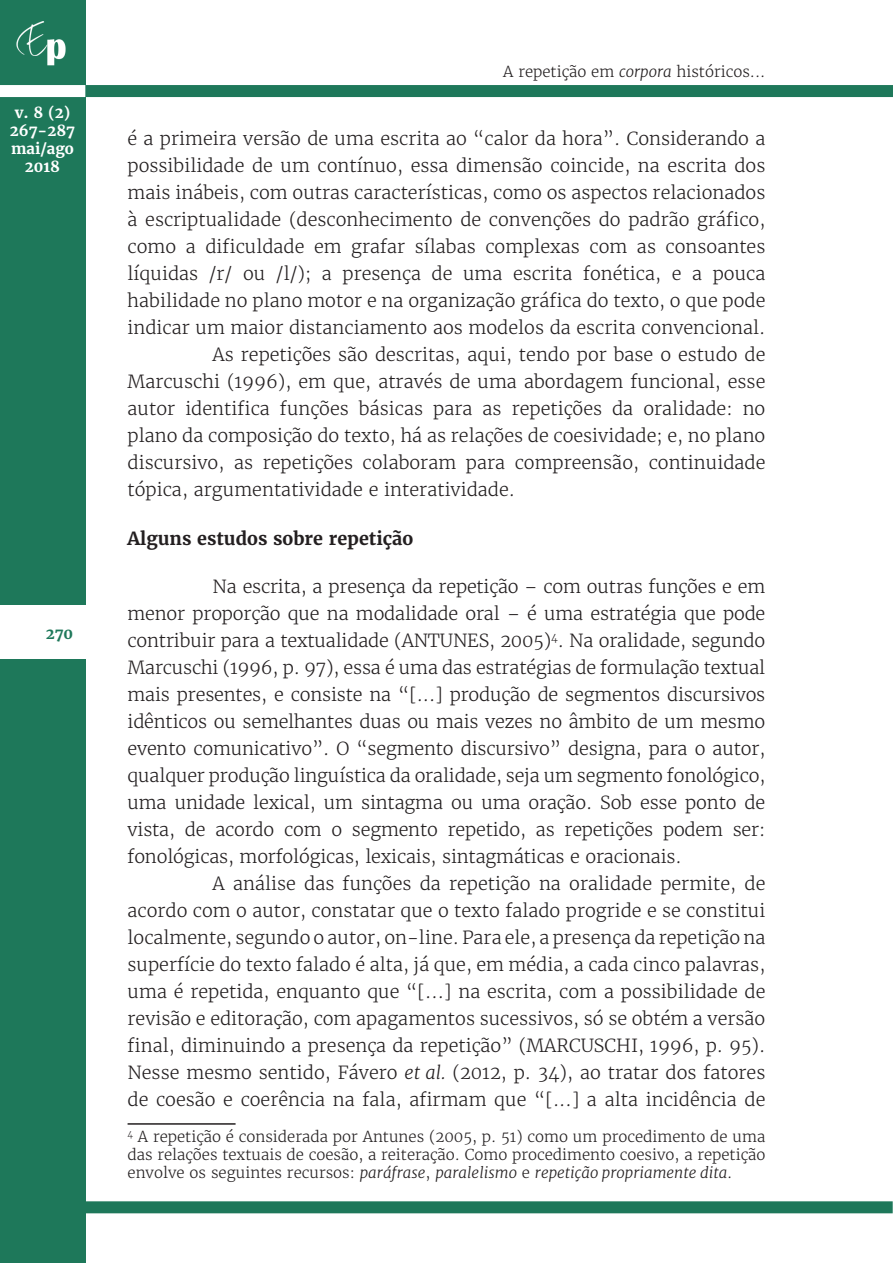
<style>
.page{position:relative;width:893px;height:1263px;background:#fff}
.page>*{position:absolute;margin:0;border:0;box-sizing:border-box;transform-origin:0 0}
.Corpo_do_artigo{font:300 18px/27px "Merriweather";color:#231f20;text-align:justify}
.Título_de_seção_prim{font:700 18px "Merriweather";color:#231f20}
.Rodapé{font:300 15px/18px "Merriweather";color:#231f20;text-align:justify}
.t1{font:700 15px/18px "Merriweather";color:#fff;text-align:center}
.t2{font:700 15px "Merriweather";color:#1e785a}
.s1{font-style:italic}
</style>
<div class="page">
<div style="left:0;top:0;width:85px;height:1263px;background:#1e785a"></div>
<img style="left:16px;top:21px;width:50px;height:45px">
<div style="left:85px;top:85px;width:808px;height:12px;background:#1e785a"></div>
<div style="left:0;top:85px;width:85px;height:12px;background:#fff"></div>
<div style="left:0;top:605px;width:85px;height:53px;background:#fff"></div>
<div style="left:84px;top:1201px;width:809px;height:12px;background:#1e785a"></div>
<hr style="left:128px;top:1123px;width:108px;height:2px;background:#231f20">
<p class="t1" style="left:10px;top:103px;width:67px">v. 8 (2)<br>267-287 mai/ago<br>2018</p>
<p class="t2" style="left:46px;top:624px;width:29px">270</p>
<p class="Rodapé" style="left:503px;top:63px;width:264px">A repetição em <span class="s1">corpora</span> históricos...</p>
<p class="Corpo_do_artigo" style="left:128px;top:125px;width:639px">é a primeira versão de uma escrita ao “calor da hora”. Considerando a possibilidade de um contínuo, essa dimensão coincide, na escrita dos mais inábeis, com outras características, como os aspectos relacionados à escriptualidade (desconhecimento de convenções do padrão gráfico, como a dificuldade em grafar sílabas complexas com as consoantes líquidas /r/ ou /l/); a presença de uma escrita fonética, e a pouca habilidade no plano motor e na organização gráfica do texto, o que pode indicar um maior distanciamento aos modelos da escrita convencional.</p>
<p class="Corpo_do_artigo" style="left:128px;top:341px;width:639px;text-indent:85px">As repetições são descritas, aqui, tendo por base o estudo de Marcuschi (1996), em que, através de uma abordagem funcional, esse autor identifica funções básicas para as repetições da oralidade: no plano da composição do texto, há as relações de coesividade; e, no plano discursivo, as repetições colaboram para compreensão, continuidade tópica, argumentatividade e interatividade.</p>
<p class="Título_de_seção_prim" style="left:128px;top:527px;width:287px">Alguns estudos sobre repetição</p>
<p class="Corpo_do_artigo" style="left:128px;top:573px;width:639px;text-indent:85px">Na escrita, a presença da repetição – com outras funções e em menor proporção que na modalidade oral – é uma estratégia que pode contribuir para a textualidade (ANTUNES, 2005)<sup>4</sup>. Na oralidade, segundo Marcuschi (1996, p. 97), essa é uma das estratégias de formulação textual mais presentes, e consiste na “[...] produção de segmentos discursivos idênticos ou semelhantes duas ou mais vezes no âmbito de um mesmo evento comunicativo”. O “segmento discursivo” designa, para o autor, qualquer produção linguística da oralidade, seja um segmento fonológico, uma unidade lexical, um sintagma ou uma oração. Sob esse ponto de vista, de acordo com o segmento repetido, as repetições podem ser: fonológicas, morfológicas, lexicais, sintagmáticas e oracionais.</p>
<p class="Corpo_do_artigo" style="left:128px;top:870px;width:639px;text-indent:85px">A análise das funções da repetição na oralidade permite, de acordo com o autor, constatar que o texto falado progride e se constitui localmente, segundo o autor, on-line. Para ele, a presença da repetição na superfície do texto falado é alta, já que, em média, a cada cinco palavras, uma é repetida, enquanto que “[...] na escrita, com a possibilidade de revisão e editoração, com apagamentos sucessivos, só se obtém a versão final, diminuindo a presença da repetição” (MARCUSCHI, 1996, p. 95).<br>Nesse mesmo sentido, Fávero <span class="s1">et al.</span> (2012, p. 34), ao tratar dos fatores de coesão e coerência na fala, afirmam que “[...] a alta incidência de</p>
<p class="Rodapé" style="left:128px;top:1127px;width:639px"><sup>4</sup> A repetição é considerada por Antunes (2005, p. 51) como um procedimento de uma das relações textuais de coesão, a reiteração. Como procedimento coesivo, a repetição envolve os seguintes recursos: <span class="s1">paráfrase</span>, <span class="s1">paralelismo</span> e <span class="s1">repetição propriamente dita</span>.</p>
</div>
